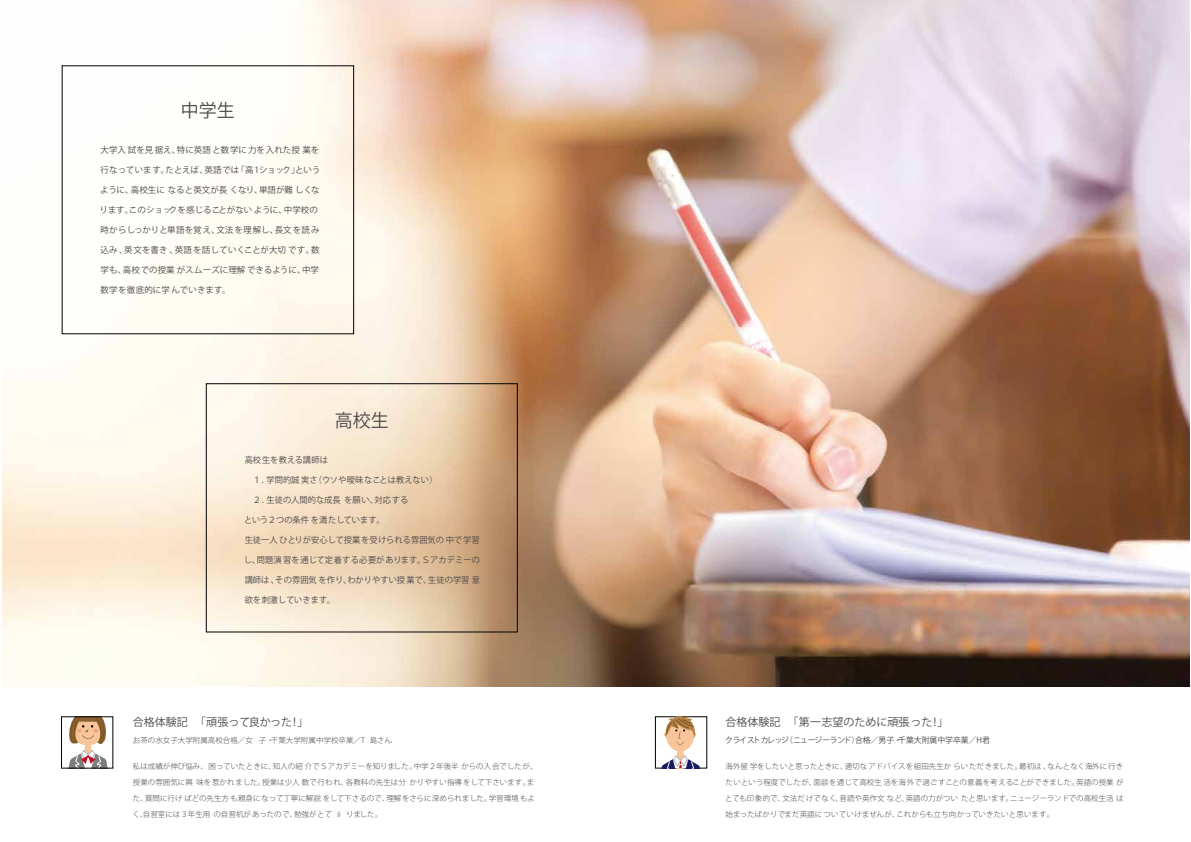
<style>
.page{position:relative;width:1191px;height:842px;background:#fff}
.page>*{position:absolute;margin:0;border:0;box-sizing:border-box;transform-origin:0 0}
.t1{font:18px "Koz Go Pr 6 N";color:#4c4948}
.t2{font:11px "Koz Go Pr 6 N";color:#4c4948}
.t3{font:8.5px "Koz Go Pr 6 N";color:#4c4948}
.t4{font:8px "Koz Go Pr 6 N";color:#4c4948}
.t5{font:300 7.5px/16px "Koz Go Pr 6 N";color:#4c4948}
</style>
<div class="page">
<img style="left:2px;top:0;width:1187px;height:687px">
<svg style="left:655px;top:717px;width:51px;height:51px"></svg>
<svg style="left:69px;top:719px;width:39px;height:47px"></svg>
<h1 class="t1" style="left:181px;top:101px;width:55px">中学生</h1>
<p class="t3" style="left:101px;top:145px;width:220px">大学入試を見据え、特に英語と数学に力を入れた授業を</p>
<p class="t3" style="left:101px;top:165px;width:221px">行なっています。たとえば、英語では「高1ショック」という</p>
<p class="t3" style="left:100px;top:185px;width:221px">ように、高校生になると英文が長くなり、単語が難しくな</p>
<p class="t3" style="left:100px;top:205px;width:220px">ります。このショックを感じることがないように、中学校の</p>
<p class="t3" style="left:101px;top:225px;width:220px">時からしっかりと単語を覚え、文法を理解し、長文を読み</p>
<p class="t3" style="left:101px;top:245px;width:221px">込み、英文を書き、英語を話していくことが大切です。数</p>
<p class="t3" style="left:101px;top:265px;width:220px">学も、高校での授業がスムーズに理解できるように、中学</p>
<p class="t3" style="left:101px;top:285px;width:131px">数学を徹底的に学んでいきます。</p>
<h1 class="t1" style="left:335px;top:410px;width:55px">高校生</h1>
<p class="t3" style="left:245px;top:455px;width:85px">高校生を教える講師は</p>
<p class="t3" style="left:245px;top:475px;width:195px">　１．学問的誠実さ（ウソや曖昧なことは教えない）</p>
<p class="t3" style="left:245px;top:495px;width:165px">　２．生徒の人間的な成長を願い、対応する</p>
<p class="t3" style="left:244px;top:515px;width:142px">という２つの条件を満たしています。</p>
<p class="t3" style="left:245px;top:535px;width:236px">生徒一人ひとりが安心して授業を受けられる雰囲気の中で学習</p>
<p class="t3" style="left:244px;top:555px;width:238px">し、問題演習を通じて定着する必要があります。Ｓアカデミーの</p>
<p class="t3" style="left:245px;top:575px;width:237px">講師は、その雰囲気を作り、わかりやすい授業で、生徒の学習意</p>
<p class="t3" style="left:245px;top:595px;width:92px">欲を刺激していきます。</p>
<h2 class="t2" style="left:133px;top:716px;width:177px">合格体験記 「頑張って良かった！」</h2>
<p class="t5" style="left:133px;top:732px;width:261px">お茶の水女子大学附属高校合格／女 子・千葉大学附属中学校卒業／T 島さん</p>
<p class="t5" style="left:132px;top:758px;width:407px">私は成績が伸び悩み、困っていたときに、知人の紹介でＳアカデミーを知りました。中学２年後半からの入会でしたが、授業の雰囲気に興味を惹かれました。授業は少人数で行われ、各教科の先生は分かりやすい指導をして下さいます。また、質問に行けばどの先生方も親身になって丁寧に解説をして下さるので、理解をさらに深められました。学習環境もよく、自習室には３年生用の自習机があったので、勉強がとて ﾙ りました。</p>
<h2 class="t2" style="left:725px;top:716px;width:224px">合格体験記 「第一志望のために頑張った！」</h2>
<p class="t4" style="left:725px;top:736px;width:266px">クライストカレッジ（ニュージーランド）合格／男子・千葉大附属中学卒業／H君</p>
<p class="t5" style="left:725px;top:758px;width:400px;text-align:justify">海外留学をしたいと思ったときに、適切なアドバイスを組田先生からいただきました。最初は、なんとなく海外に行きたいという程度でしたが、面談を通じて高校生活を海外で過ごすことの意義を考えることができました。英語の授業がとても印象的で、文法だけでなく、音読や英作文など、英語の力がついたと思います。ニュージーランドでの高校生活は始まったばかりでまだ英語についていけませんが、これからも立ち向かっていきたいと思います。</p>
</div>
